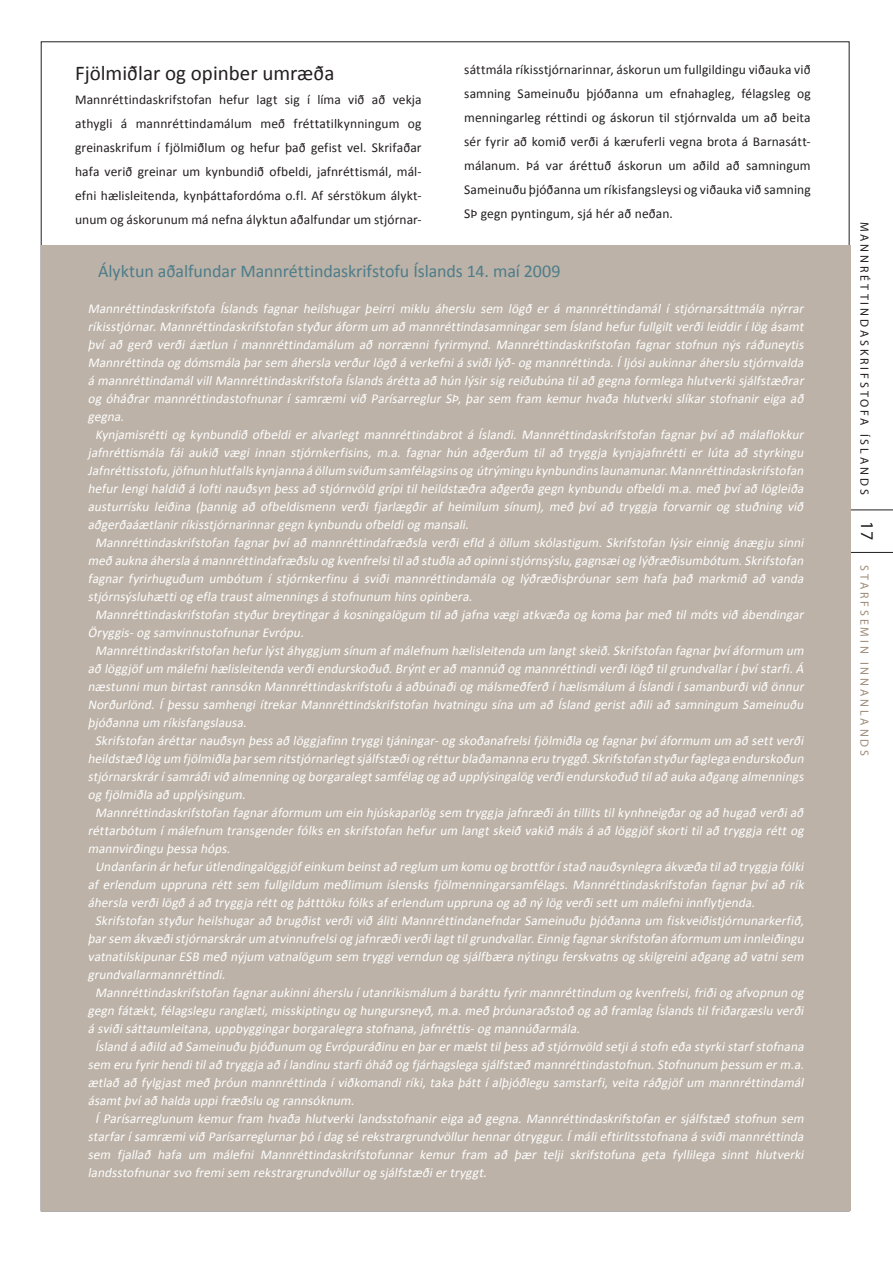
<style>
.page{position:relative;width:893px;height:1263px;background:#fff}
.page>*{position:absolute;margin:0;border:0;box-sizing:border-box;transform-origin:0 0}
.t1{font:21px "Calibri";color:#231f20}
.t2{font:18px "Calibri";letter-spacing:-.01em;color:#4d7d8a}
.t3{font:18px "Myriad Pro";color:#231f20}
.t4{font:italic 13.5px "Calibri";letter-spacing:.005em;color:#fff}
.t5{font:13.5px/24px "Calibri";letter-spacing:.005em;color:#231f20;text-align:justify}
.t6{font:12px "Myriad Pro";letter-spacing:.24em;color:#231f20}
.t7{font:12px "Myriad Pro";letter-spacing:.24em;color:#9f8d7b}
</style>
<div class="page">
<svg style="left:850px;top:510px;width:43px;height:43px"></svg>
<div style="left:41px;top:245px;width:809px;height:965px;background:#bcb2a7"></div>
<h1 class="t1" style="left:75px;top:59px;width:261px">Fjölmiðlar og opinber umræða</h1>
<p class="t5" style="left:75px;top:87px;width:348px">Mannréttindaskrifstofan hefur lagt sig í líma við að vekja athygli á mannréttindamálum með fréttatilkynningum og greinaskrifum í fjölmiðlum og hefur það gefist vel. Skrifaðar hafa verið greinar um kynbundið ofbeldi, jafnréttismál, mál&shy;efni hælisleitenda, kynþáttafordóma o.fl. Af sérstökum álykt&shy;unum og áskorunum má nefna ályktun aðalfundar um stjórnar-</p>
<p class="t5" style="left:464px;top:57px;width:348px">sáttmála ríkisstjórnarinnar, áskorun um fullgildingu viðauka við samning Sameinuðu þjóðanna um efnahagleg, félagsleg og menningarleg réttindi og áskorun til stjórnvalda um að beita sér fyrir að komið verði á kæruferli vegna brota á Barnasátt&shy;málanum. Þá var áréttuð áskorun um aðild að samningum Sameinuðu þjóðanna um ríkisfangsleysi og viðauka við samning SÞ gegn pyntingum, sjá hér að neðan.</p>
<h2 class="t2" style="left:98px;top:260px;width:464px">Ályktun aðalfundar Mannréttindaskrifstofu Íslands 14. maí 2009</h2>
<p class="t4" style="left:88px;top:300px;width:720px">Mannréttindaskrifstofa Íslands fagnar heilshugar þeirri miklu áherslu sem lögð er á mannréttindamál í stjórnarsáttmála nýrrar</p>
<p class="t4" style="left:88px;top:318px;width:720px">ríkisstjórnar.Mannréttindaskrifstofan styðuráform um að mannréttindasamningarsem Ísland hefurfullgiltverðileiddirílög ásamt</p>
<p class="t4" style="left:88px;top:336px;width:720px">því að gerð verði áætlun í mannréttindamálum að norrænni fyrirmynd. Mannréttindaskrifstofan fagnar stofnun nýs ráðuneytis</p>
<p class="t4" style="left:88px;top:354px;width:720px">Mannréttinda og dómsmála þarsem áhersla verðurlögð á verkefniá sviðilýð-og mannréttinda.Í ljósiaukinnaráherslu stjórnvalda</p>
<p class="t4" style="left:88px;top:372px;width:720px">á mannréttindamálvillMannréttindaskrifstofa Íslandsárétta að hún lýsirsig reiðubúna tilað gegna formlega hlutverkisjálfstæðrar</p>
<p class="t4" style="left:88px;top:390px;width:720px">og óháðrar mannréttindastofnunar í samræmi við Parísarreglur SÞ, þar sem fram kemur hvaða hlutverki slíkar stofnanir eiga að</p>
<p class="t4" style="left:88px;top:408px;width:40px">gegna.</p>
<p class="t4" style="left:95px;top:426px;width:713px">Kynjamisrétti og kynbundið ofbeldi er alvarlegt mannréttindabrot á Íslandi. Mannréttindaskrifstofan fagnar því að málaflokkur</p>
<p class="t4" style="left:88px;top:444px;width:720px">jafnréttismála fái aukið vægi innan stjórnkerfisins, m.a. fagnar hún aðgerðum til að tryggja kynjajafnrétti er lúta að styrkingu</p>
<p class="t4" style="left:88px;top:462px;width:720px">Jafnréttisstofu,jöfnun hlutfallskynjanna á öllum sviðum samfélagsinsog útrýmingu kynbundinslaunamunar.Mannréttindaskrifstofan</p>
<p class="t4" style="left:88px;top:480px;width:720px">hefurlengihaldið á loftinauðsyn þessað stjórnvöld grípitilheildstæðra aðgerða gegn kynbundu ofbeldim.a.með þvíað lögleiða</p>
<p class="t4" style="left:88px;top:498px;width:720px">austurrísku leiðina (þannig að ofbeldismenn verði fjarlægðir af heimilum sínum), með því að tryggja forvarnir og stuðning við</p>
<p class="t4" style="left:88px;top:516px;width:385px">aðgerðaáætlanirríkisstjórnarinnargegn kynbundu ofbeldiog mansali.</p>
<p class="t4" style="left:95px;top:534px;width:713px">Mannréttindaskrifstofan fagnar því að mannréttindafræðsla verði efld á öllum skólastigum. Skrifstofan lýsir einnig ánægju sinni</p>
<p class="t4" style="left:88px;top:552px;width:720px">með aukna áhersla á mannréttindafræðslu og kvenfrelsitilað stuðla að opinnistjórnsýslu,gagnsæiog lýðræðisumbótum.Skrifstofan</p>
<p class="t4" style="left:88px;top:570px;width:720px">fagnar fyrirhuguðum umbótum í stjórnkerfinu á sviði mannréttindamála og lýðræðisþróunar sem hafa það markmið að vanda</p>
<p class="t4" style="left:88px;top:588px;width:389px">stjórnsýsluhættiog efla traustalmenningsá stofnunum hinsopinbera.</p>
<p class="t4" style="left:95px;top:606px;width:713px">Mannréttindaskrifstofan styður breytingar á kosningalögum til að jafna vægi atkvæða og koma þar með til móts við ábendingar</p>
<p class="t4" style="left:88px;top:624px;width:220px">Öryggis-og samvinnustofnunarEvrópu.</p>
<p class="t4" style="left:95px;top:642px;width:713px">Mannréttindaskrifstofan hefurlýstáhyggjum sínum afmálefnum hælisleitenda um langtskeið.Skrifstofan fagnarþvíáformum um</p>
<p class="t4" style="left:88px;top:660px;width:720px">að löggjöfum málefnihælisleitenda verðiendurskoðuð.Brýnterað mannúð og mannréttindiverðilögð tilgrundvallaríþvístarfi.Á</p>
<p class="t4" style="left:88px;top:678px;width:720px">næstunnimun birtastrannsókn Mannréttindaskrifstofu á aðbúnaðiog málsmeðferð íhælismálum á Íslandiísamanburðivið önnur</p>
<p class="t4" style="left:88px;top:696px;width:720px">Norðurlönd. Í þessu samhengi ítrekar Mannréttindskrifstofan hvatningu sína um að Ísland gerist aðili að samningum Sameinuðu</p>
<p class="t4" style="left:88px;top:714px;width:163px">þjóðanna um ríkisfangslausa.</p>
<p class="t4" style="left:95px;top:732px;width:713px">Skrifstofan áréttarnauðsyn þessað löggjafinn tryggitjáningar-og skoðanafrelsifjölmiðla og fagnarþvíáformum um að settverði</p>
<p class="t4" style="left:88px;top:750px;width:720px">heildstæð lög um fjölmiðla þarsem ritstjórnarlegtsjálfstæðiog rétturblaðamanna eru tryggð.Skrifstofan styðurfaglega endurskoðun</p>
<p class="t4" style="left:88px;top:768px;width:720px">stjórnarskrárísamráðivið almenning og borgaralegtsamfélag og að upplýsingalög verðiendurskoðuð tilað auka aðgang almennings</p>
<p class="t4" style="left:88px;top:786px;width:162px">og fjölmiðla að upplýsingum.</p>
<p class="t4" style="left:95px;top:804px;width:713px">Mannréttindaskrifstofan fagnaráformum um ein hjúskaparlög sem tryggja jafnræðián tillitstilkynhneigðarog að hugað verðiað</p>
<p class="t4" style="left:88px;top:822px;width:720px">réttarbótum í málefnum transgender fólks en skrifstofan hefur um langt skeið vakið máls á að löggjöf skorti til að tryggja rétt og</p>
<p class="t4" style="left:88px;top:840px;width:147px">mannvirðingu þessa hóps.</p>
<p class="t4" style="left:95px;top:858px;width:713px">Undanfarin árhefurútlendingalöggjöfeinkum beinstað reglum um komu og brottförístað nauðsynlegra ákvæða tilað tryggja fólki</p>
<p class="t4" style="left:88px;top:876px;width:720px">af erlendum uppruna rétt sem fullgildum meðlimum íslensks fjölmenningarsamfélags. Mannréttindaskrifstofan fagnar því að rík</p>
<p class="t4" style="left:88px;top:894px;width:671px">áhersla verðilögð á að tryggja réttog þátttöku fólksaferlendum uppruna og að ný lög verðisettum málefniinnflytjenda.</p>
<p class="t4" style="left:95px;top:912px;width:713px">Skrifstofan styður heilshugar að brugðist verði við áliti Mannréttindanefndar Sameinuðu þjóðanna um fiskveiðistjórnunarkerfið,</p>
<p class="t4" style="left:88px;top:930px;width:720px">þarsem ákvæðistjórnarskrárum atvinnufrelsiog jafnræðiverðilagttilgrundvallar.Einnig fagnarskrifstofan áformum um innleiðingu</p>
<p class="t4" style="left:88px;top:948px;width:720px">vatnatilskipunarESB með nýjum vatnalögum sem tryggiverndun og sjálfbæra nýtingu ferskvatnsog skilgreiniaðgang að vatnisem</p>
<p class="t4" style="left:88px;top:966px;width:142px">grundvallarmannréttindi.</p>
<p class="t4" style="left:95px;top:984px;width:713px">Mannréttindaskrifstofan fagnaraukinniáherslu íutanríkismálum á baráttu fyrirmannréttindum og kvenfrelsi,friðiog afvopnun og</p>
<p class="t4" style="left:88px;top:1002px;width:720px">gegn fátækt,félagslegu ranglæti,misskiptingu og hungursneyð,m.a.með þróunaraðstoð og að framlag Íslandstilfriðargæslu verði</p>
<p class="t4" style="left:88px;top:1020px;width:496px">á sviðisáttaumleitana,uppbyggingarborgaralegra stofnana,jafnréttis-og mannúðarmála.</p>
<p class="t4" style="left:95px;top:1038px;width:713px">Ísland á aðild að Sameinuðu þjóðunum og Evrópuráðinu en þarermælsttilþessað stjórnvöld setjiá stofn eða styrkistarfstofnana</p>
<p class="t4" style="left:88px;top:1056px;width:720px">sem eru fyrirhenditilað tryggja að ílandinu starfióháð og fjárhagslega sjálfstæð mannréttindastofnun.Stofnunum þessum erm.a.</p>
<p class="t4" style="left:88px;top:1074px;width:720px">ætlað að fylgjast með þróun mannréttinda í viðkomandi ríki, taka þátt í alþjóðlegu samstarfi, veita ráðgjöf um mannréttindamál</p>
<p class="t4" style="left:88px;top:1092px;width:271px">ásamtþvíað halda uppifræðslu og rannsóknum.</p>
<p class="t4" style="left:95px;top:1110px;width:713px">Í Parísarreglunum kemur fram hvaða hlutverki landsstofnanir eiga að gegna. Mannréttindaskrifstofan er sjálfstæð stofnun sem</p>
<p class="t4" style="left:88px;top:1128px;width:720px">starfarísamræmivið Parísarreglurnarþó ídag sé rekstrargrundvöllurhennarótryggur.Í málieftirlitsstofnana á sviðimannréttinda</p>
<p class="t4" style="left:88px;top:1146px;width:720px">sem fjallað hafa um málefni Mannréttindaskrifstofunnar kemur fram að þær telji skrifstofuna geta fyllilega sinnt hlutverki</p>
<p class="t4" style="left:88px;top:1164px;width:403px">landsstofnunarsvo fremisem rekstrargrundvöllurog sjálfstæðiertryggt.</p>
<p class="t6" style="left:872px;top:222px;width:274px;rotate:90deg">Mannréttindaskrifstofa Íslands</p>
<h2 class="t3" style="left:878px;top:521px;width:20px;rotate:90deg">17</h2>
<p class="t7" style="left:872px;top:565px;width:193px;rotate:90deg">Starfsem in innanlands</p>
</div>
